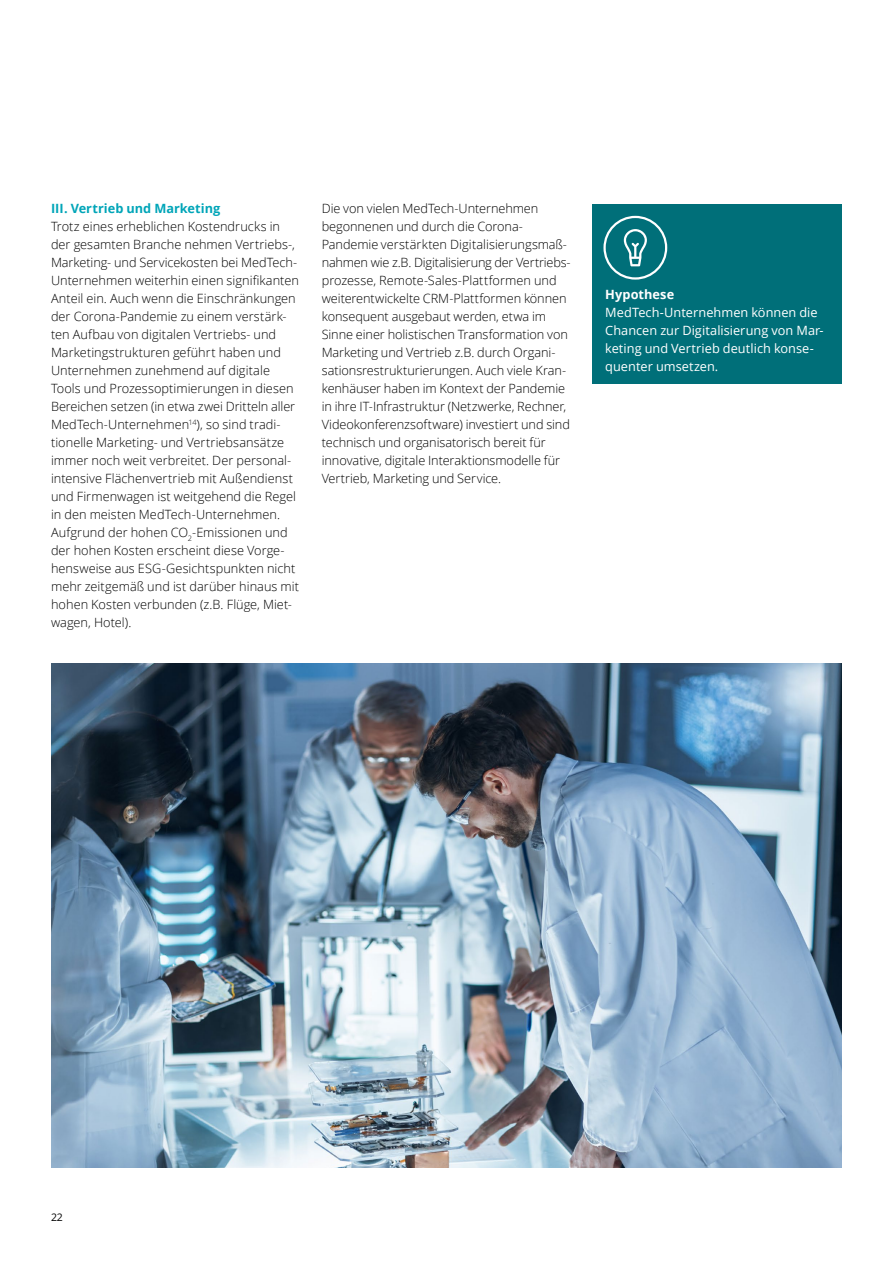
<style>
.page{position:relative;width:893px;height:1263px;background:#fff}
.page>*{position:absolute;margin:0;border:0;box-sizing:border-box;transform-origin:0 0}
.t1{font:300 12.75px/18px "Open Sans";color:#000}
.t2{font:12.75px/18px "Open Sans";letter-spacing:.005em;color:#fff}
.t3{font:700 12.75px "Open Sans";letter-spacing:.005em;color:#00a5b8}
.t4{font:700 12.75px "Open Sans";letter-spacing:.005em;color:#fff}
.t5{font:10.5px "Open Sans";color:#000}
</style>
<div class="page">
<div style="left:592px;top:204px;width:250px;height:180px;background:#006f79"></div>
<svg style="left:603px;top:216px;width:64px;height:64px"></svg>
<img style="left:51px;top:663px;width:791px;height:504px">
<p class="t3" style="left:51px;top:199px;width:171px">III. Vertrieb und Marketing</p>
<p class="t1" style="left:51px;top:217px;width:250px">Trotz eines erheblichen Kostendrucks in der gesamten Branche nehmen Vertriebs-, Marketing- und Servicekosten bei MedTech-Unternehmen weiterhin einen signifikanten Anteil ein. Auch wenn die Einschränkungen der Corona-Pandemie zu einem verstärk&shy;ten Aufbau von digitalen Vertriebs- und Marketingstrukturen geführt haben und Unternehmen zunehmend auf digitale Tools und Prozessoptimierungen in diesen Bereichen setzen (in etwa zwei Dritteln aller MedTech-Unternehmen<sup>14</sup>), so sind tradi&shy;tionelle Marketing- und Vertriebsansätze immer noch weit verbreitet. Der personal&shy;intensive Flächenvertrieb mit Außendienst und Firmenwagen ist weitgehend die Regel in den meisten MedTech-Unternehmen.<br>Aufgrund der hohen CO<sub>2</sub>-Emissionen und der hohen Kosten erscheint diese Vorge&shy;hensweise aus ESG-Gesichtspunkten nicht mehr zeitgemäß und ist darüber hinaus mit hohen Kosten verbunden (z.B. Flüge, Miet&shy;wagen, Hotel).</p>
<p class="t1" style="left:322px;top:199px;width:250px">Die von vielen MedTech-Unternehmen begonnenen und durch die Corona-Pandemie verstärkten Digitalisierungsmaß&shy;nahmen wie z.B. Digitalisierung der Vertriebs&shy;prozesse, Remote-Sales-Plattformen und weiterentwickelte CRM-Plattformen können konsequent ausgebaut werden, etwa im Sinne einer holistischen Transformation von Marketing und Vertrieb z.B. durch Organi&shy;sationsrestrukturierungen. Auch viele Kran&shy;kenhäuser haben im Kontext der Pandemie in ihre IT-Infrastruktur (Netzwerke, Rechner, Videokonferenzsoftware) investiert und sind technisch und organisatorisch bereit für innovative, digitale Interaktionsmodelle für Vertrieb, Marketing und Service.</p>
<p class="t4" style="left:605px;top:285px;width:71px">Hypothese</p>
<p class="t2" style="left:605px;top:303px;width:220px">MedTech-Unternehmen können die<br>Chancen zur Digitalisierung von Mar&shy;keting und Vertrieb deutlich konse&shy;quenter umsetzen.</p>
<p class="t5" style="left:51px;top:1210px;width:13px">22</p>
</div>
